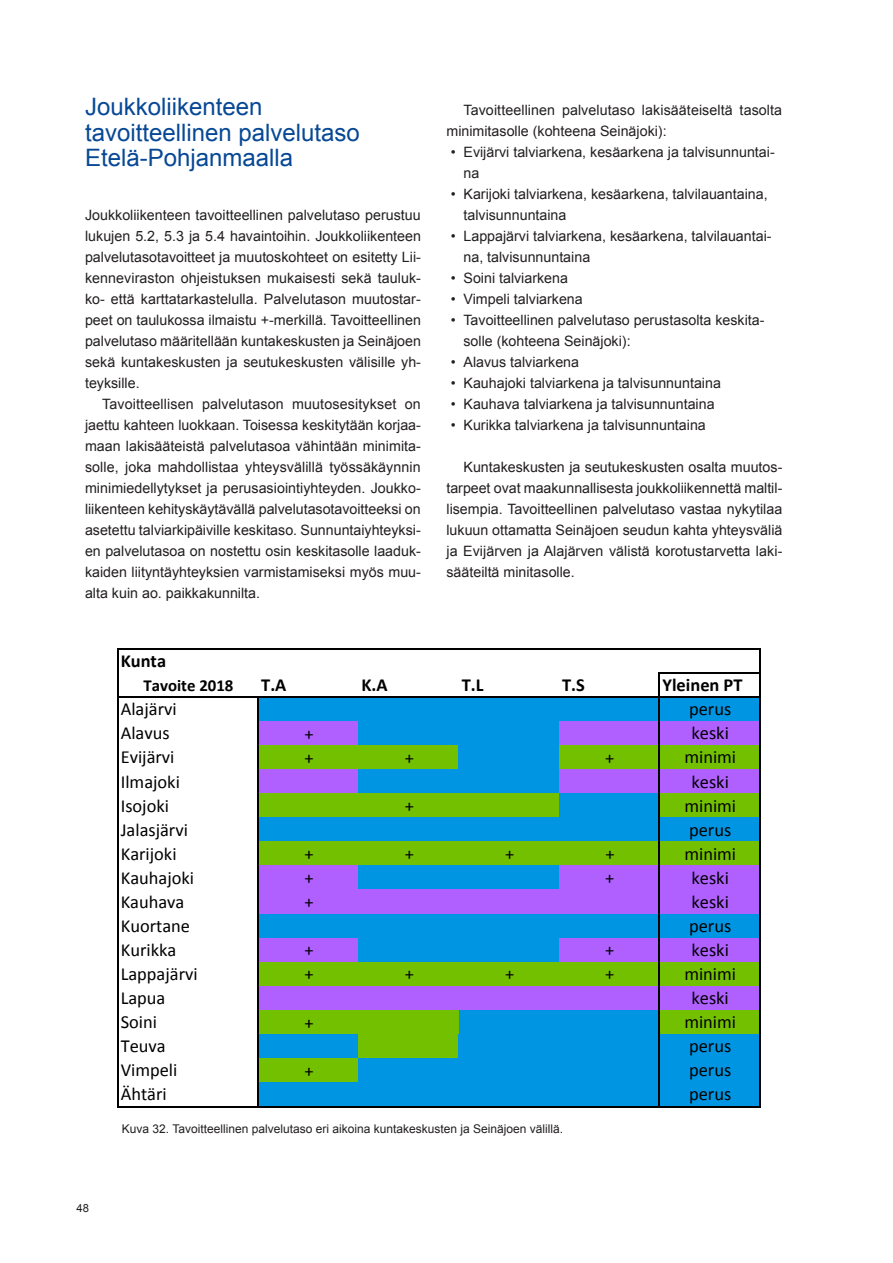
<style>
.page{position:relative;width:893px;height:1263px;background:#fff}
.page>*{position:absolute;margin:0;border:0;box-sizing:border-box;transform-origin:0 0}
.OTS_2{font:24px/25.5px "Arial";color:#074895}
.t1{font:18.45px "Calibri";color:#000}
.t2{font:700 18.45px "Calibri";color:#000}
.t3{font:700 16.8px "Calibri";color:#000}
.Leipis{font:14.25px/21px "Arial";color:#231f20}
.Leipis_eka_kpl{font:14.25px/21px "Arial";letter-spacing:.005em;color:#231f20;text-align:justify}
.Kuvateksti_graafi{font:12px "Arial";color:#231f20}
.t4{font:11.25px "Arial";color:#231f20}
</style>
<div class="page">
<div style="left:258px;top:697px;width:502px;height:24px;background:#0095e2"></div>
<div style="left:258px;top:721px;width:100px;height:24px;background:#b060ff"></div>
<div style="left:358px;top:721px;width:201px;height:24px;background:#0095e2"></div>
<div style="left:559px;top:721px;width:201px;height:24px;background:#b060ff"></div>
<div style="left:258px;top:745px;width:201px;height:24px;background:#72c000"></div>
<div style="left:459px;top:745px;width:100px;height:24px;background:#0095e2"></div>
<div style="left:559px;top:745px;width:201px;height:24px;background:#72c000"></div>
<div style="left:258px;top:769px;width:100px;height:25px;background:#b060ff"></div>
<div style="left:358px;top:769px;width:201px;height:25px;background:#0095e2"></div>
<div style="left:559px;top:769px;width:201px;height:25px;background:#b060ff"></div>
<div style="left:258px;top:793px;width:301px;height:25px;background:#72c000"></div>
<div style="left:559px;top:793px;width:100px;height:25px;background:#0095e2"></div>
<div style="left:659px;top:793px;width:101px;height:25px;background:#72c000"></div>
<div style="left:258px;top:818px;width:502px;height:24px;background:#0095e2"></div>
<div style="left:258px;top:842px;width:502px;height:24px;background:#72c000"></div>
<div style="left:258px;top:866px;width:100px;height:24px;background:#b060ff"></div>
<div style="left:358px;top:866px;width:201px;height:24px;background:#0095e2"></div>
<div style="left:559px;top:866px;width:201px;height:24px;background:#b060ff"></div>
<div style="left:258px;top:890px;width:502px;height:24px;background:#b060ff"></div>
<div style="left:258px;top:914px;width:502px;height:24px;background:#0095e2"></div>
<div style="left:258px;top:938px;width:100px;height:24px;background:#b060ff"></div>
<div style="left:358px;top:938px;width:201px;height:24px;background:#0095e2"></div>
<div style="left:559px;top:938px;width:201px;height:24px;background:#b060ff"></div>
<div style="left:258px;top:962px;width:502px;height:24px;background:#72c000"></div>
<div style="left:258px;top:986px;width:502px;height:24px;background:#b060ff"></div>
<div style="left:258px;top:1010px;width:201px;height:24px;background:#72c000"></div>
<div style="left:459px;top:1010px;width:200px;height:24px;background:#0095e2"></div>
<div style="left:659px;top:1010px;width:101px;height:24px;background:#72c000"></div>
<div style="left:258px;top:1034px;width:100px;height:24px;background:#0095e2"></div>
<div style="left:358px;top:1034px;width:101px;height:24px;background:#72c000"></div>
<div style="left:459px;top:1034px;width:301px;height:24px;background:#0095e2"></div>
<div style="left:258px;top:1058px;width:100px;height:24px;background:#72c000"></div>
<div style="left:358px;top:1058px;width:402px;height:24px;background:#0095e2"></div>
<div style="left:258px;top:1082px;width:502px;height:24px;background:#0095e2"></div>
<hr style="left:117px;top:648px;width:1px;height:459px;background:#000">
<hr style="left:759px;top:650px;width:1px;height:457px;background:#000">
<hr style="left:658px;top:672px;width:2px;height:435px;background:#000">
<hr style="left:257px;top:698px;width:2px;height:409px;background:#000">
<hr style="left:118px;top:648px;width:642px;height:2px;background:#000">
<hr style="left:660px;top:672px;width:100px;height:2px;background:#000">
<hr style="left:118px;top:696px;width:642px;height:2px;background:#000">
<hr style="left:118px;top:1106px;width:642px;height:1px;background:#000">
<p class="OTS_2" style="left:85px;top:94px;width:276px">Joukkoliikenteen tavoitteellinen palvelutaso<br>Etelä-Pohjanmaalla</p>
<p class="Leipis_eka_kpl" style="left:85px;top:204px;width:338px">Joukkoliikenteen tavoitteellinen palvelutaso perustuu lukujen 5.2, 5.3 ja 5.4 havaintoihin. Joukkoliikenteen palvelutasotavoitteet ja muutoskohteet on esitetty Lii&shy;kenneviraston ohjeistuksen mukaisesti sekä tauluk&shy;ko- että karttatarkastelulla. Palvelutason muutostar&shy;peet on taulukossa ilmaistu +-merkillä. Tavoitteellinen palvelutaso määritellään kuntakeskusten ja Seinäjoen sekä kuntakeskusten ja seutukeskusten välisille yh&shy;teyksille.</p>
<p class="Leipis" style="left:85px;top:393px;width:337px;text-align:justify;text-indent:17px">Tavoitteellisen palvelutason muutosesitykset on jaettu kahteen luokkaan. Toisessa keskitytään korjaa&shy;maan lakisääteistä palvelutasoa vähintään minimita&shy;solle, joka mahdollistaa yhteysvälillä työssäkäynnin minimiedellytykset ja perusasiointiyhteyden. Joukko&shy;liikenteen kehityskäytävällä palvelutasotavoitteeksi on asetettu talviarkipäiville keskitaso. Sunnuntaiyhteyksi&shy;en palvelutasoa on nostettu osin keskitasolle laaduk&shy;kaiden liityntäyhteyksien varmistamiseksi myös muu&shy;alta kuin ao. paikkakunnilta.</p>
<p class="Leipis" style="left:446px;top:99px;width:337px;text-indent:17px">Tavoitteellinen palvelutaso lakisääteiseltä tasolta minimitasolle (kohteena Seinäjoki):</p>
<p class="Leipis" style="left:463px;top:141px;width:313px;text-indent:-13px">• Evijärvi talviarkena, kesäarkena ja talvisunnuntai&shy;na</p>
<p class="Leipis" style="left:463px;top:183px;width:306px;text-indent:-13px">• Karijoki talviarkena, kesäarkena, talvilauantaina, talvisunnuntaina</p>
<p class="Leipis" style="left:463px;top:225px;width:310px;text-indent:-13px">• Lappajärvi talviarkena, kesäarkena, talvilauantai&shy;na, talvisunnuntaina</p>
<p class="Leipis" style="left:451px;top:267px;width:119px">• Soini talviarkena</p>
<p class="Leipis" style="left:451px;top:288px;width:134px">• Vimpeli talviarkena</p>
<p class="Leipis" style="left:463px;top:309px;width:303px;text-indent:-13px">• Tavoitteellinen palvelutaso perustasolta keskita&shy;solle (kohteena Seinäjoki):</p>
<p class="Leipis" style="left:451px;top:351px;width:130px">• Alavus talviarkena</p>
<p class="Leipis" style="left:451px;top:372px;width:272px">• Kauhajoki talviarkena ja talvisunnuntaina</p>
<p class="Leipis" style="left:451px;top:393px;width:265px">• Kauhava talviarkena ja talvisunnuntaina</p>
<p class="Leipis" style="left:451px;top:414px;width:257px">• Kurikka talviarkena ja talvisunnuntaina</p>
<p class="Leipis" style="left:446px;top:456px;width:337px;text-align:justify;text-indent:17px">Kuntakeskusten ja seutukeskusten osalta muutos&shy;tarpeet ovat maakunnallisesta joukkoliikennettä maltil&shy;lisempia. Tavoitteellinen palvelutaso vastaa nykytilaa lukuun ottamatta Seinäjoen seudun kahta yhteysväliä ja Evijärven ja Alajärven välistä korotustarvetta laki&shy;sääteiltä minitasolle.</p>
<p class="t2" style="left:121px;top:649px;width:47px">Kunta</p>
<p class="t3" style="left:143px;top:675px;width:91px">Tavoite 2018</p>
<p class="t2" style="left:261px;top:673px;width:27px">T.A</p>
<p class="t2" style="left:362px;top:673px;width:28px">K.A</p>
<p class="t2" style="left:462px;top:673px;width:23px">T.L</p>
<p class="t2" style="left:562px;top:673px;width:24px">T.S</p>
<p class="t2" style="left:662px;top:673px;width:82px">Yleinen PT</p>
<p class="t1" style="left:121px;top:697px;width:57px">Alajärvi</p>
<p class="t1" style="left:689px;top:697px;width:44px">perus</p>
<p class="t1" style="left:121px;top:721px;width:50px">Alavus</p>
<p class="t1" style="left:304px;top:722px;width:11px">+</p>
<p class="t1" style="left:691px;top:721px;width:39px">keski</p>
<p class="t1" style="left:121px;top:746px;width:55px">Evijärvi</p>
<p class="t1" style="left:304px;top:746px;width:11px">+</p>
<p class="t1" style="left:405px;top:746px;width:11px">+</p>
<p class="t1" style="left:605px;top:746px;width:11px">+</p>
<p class="t1" style="left:684px;top:746px;width:53px">minimi</p>
<p class="t1" style="left:121px;top:770px;width:61px">Ilmajoki</p>
<p class="t1" style="left:691px;top:770px;width:39px">keski</p>
<p class="t1" style="left:121px;top:794px;width:50px">Isojoki</p>
<p class="t1" style="left:405px;top:794px;width:11px">+</p>
<p class="t1" style="left:684px;top:794px;width:53px">minimi</p>
<p class="t1" style="left:121px;top:818px;width:69px">Jalasjärvi</p>
<p class="t1" style="left:689px;top:818px;width:44px">perus</p>
<p class="t1" style="left:121px;top:842px;width:57px">Karijoki</p>
<p class="t1" style="left:304px;top:842px;width:11px">+</p>
<p class="t1" style="left:405px;top:842px;width:11px">+</p>
<p class="t1" style="left:505px;top:842px;width:11px">+</p>
<p class="t1" style="left:605px;top:842px;width:11px">+</p>
<p class="t1" style="left:684px;top:842px;width:53px">minimi</p>
<p class="t1" style="left:121px;top:866px;width:75px">Kauhajoki</p>
<p class="t1" style="left:304px;top:866px;width:11px">+</p>
<p class="t1" style="left:605px;top:866px;width:11px">+</p>
<p class="t1" style="left:691px;top:866px;width:39px">keski</p>
<p class="t1" style="left:121px;top:890px;width:65px">Kauhava</p>
<p class="t1" style="left:304px;top:890px;width:11px">+</p>
<p class="t1" style="left:691px;top:890px;width:39px">keski</p>
<p class="t1" style="left:121px;top:914px;width:71px">Kuortane</p>
<p class="t1" style="left:689px;top:914px;width:44px">perus</p>
<p class="t1" style="left:121px;top:938px;width:57px">Kurikka</p>
<p class="t1" style="left:304px;top:938px;width:11px">+</p>
<p class="t1" style="left:605px;top:938px;width:11px">+</p>
<p class="t1" style="left:691px;top:938px;width:39px">keski</p>
<p class="t1" style="left:121px;top:962px;width:78px">Lappajärvi</p>
<p class="t1" style="left:304px;top:962px;width:11px">+</p>
<p class="t1" style="left:405px;top:962px;width:11px">+</p>
<p class="t1" style="left:505px;top:962px;width:11px">+</p>
<p class="t1" style="left:605px;top:962px;width:11px">+</p>
<p class="t1" style="left:684px;top:962px;width:53px">minimi</p>
<p class="t1" style="left:121px;top:986px;width:46px">Lapua</p>
<p class="t1" style="left:691px;top:986px;width:39px">keski</p>
<p class="t1" style="left:121px;top:1010px;width:38px">Soini</p>
<p class="t1" style="left:304px;top:1011px;width:11px">+</p>
<p class="t1" style="left:684px;top:1010px;width:53px">minimi</p>
<p class="t1" style="left:121px;top:1034px;width:46px">Teuva</p>
<p class="t1" style="left:689px;top:1034px;width:44px">perus</p>
<p class="t1" style="left:121px;top:1058px;width:58px">Vimpeli</p>
<p class="t1" style="left:304px;top:1059px;width:11px">+</p>
<p class="t1" style="left:689px;top:1058px;width:44px">perus</p>
<p class="t1" style="left:121px;top:1083px;width:48px">Ähtäri</p>
<p class="t1" style="left:689px;top:1083px;width:44px">perus</p>
<p class="t4" style="left:77px;top:1201px;width:14px">48</p>
<p class="Kuvateksti_graafi" style="left:122px;top:1121px;width:443px">Kuva 32. Tavoitteellinen palvelutaso eri aikoina kuntakeskusten ja Seinäjoen välillä.</p>
</div>
